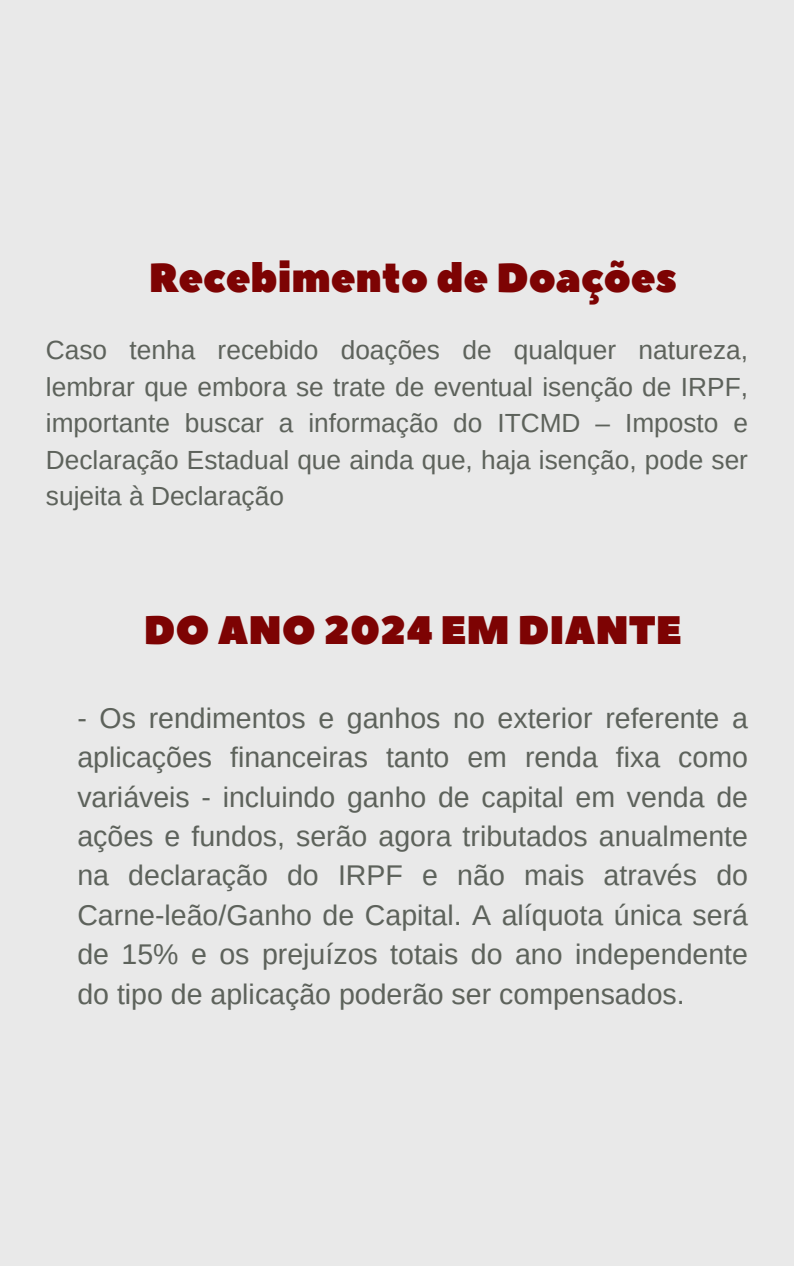
<style>
.page{position:relative;width:794px;height:1266px;background:#fff}
.page>*{position:absolute;margin:0;border:0;box-sizing:border-box;transform-origin:0 0}
.t1{font:40.5px "Peace Sans";color:#7d0303}
.t2{font:39.75px "Peace Sans";color:#7d0303}
.t3{font:28.5px/39.4px "Arimo";color:#5d625b;text-align:justify}
.t4{font:26.25px/36.6px "Arimo";color:#5d625b;text-align:justify}
</style>
<div class="page">
<div style="left:0;top:0;width:793px;height:1266px;background:#e9e9e9"></div>
<p class="t1" style="left:149px;top:251px;width:529px">Recebimento de Doações</p>
<h2 class="t4" style="left:46px;top:332px;width:703px">Caso tenha recebido doações de qualquer natureza, lembrar que embora se trate de eventual isenção de IRPF, importante buscar a informação do ITCMD – Imposto e Declaração Estadual que ainda que, haja isenção, pode ser sujeita à Declaração</h2>
<p class="t2" style="left:144px;top:604px;width:539px">DO ANO 2024 EM DIANTE</p>
<h1 class="t3" style="left:77px;top:698px;width:671px">- Os rendimentos e ganhos no exterior referente a aplicações financeiras tanto em renda fixa como variáveis - incluindo ganho de capital em venda de ações e fundos, serão agora tributados anualmente na declaração do IRPF e não mais através do Carne-leão/Ganho de Capital. A alíquota única será de 15% e os prejuízos totais do ano independente do tipo de aplicação poderão ser compensados.</h1>
</div>
